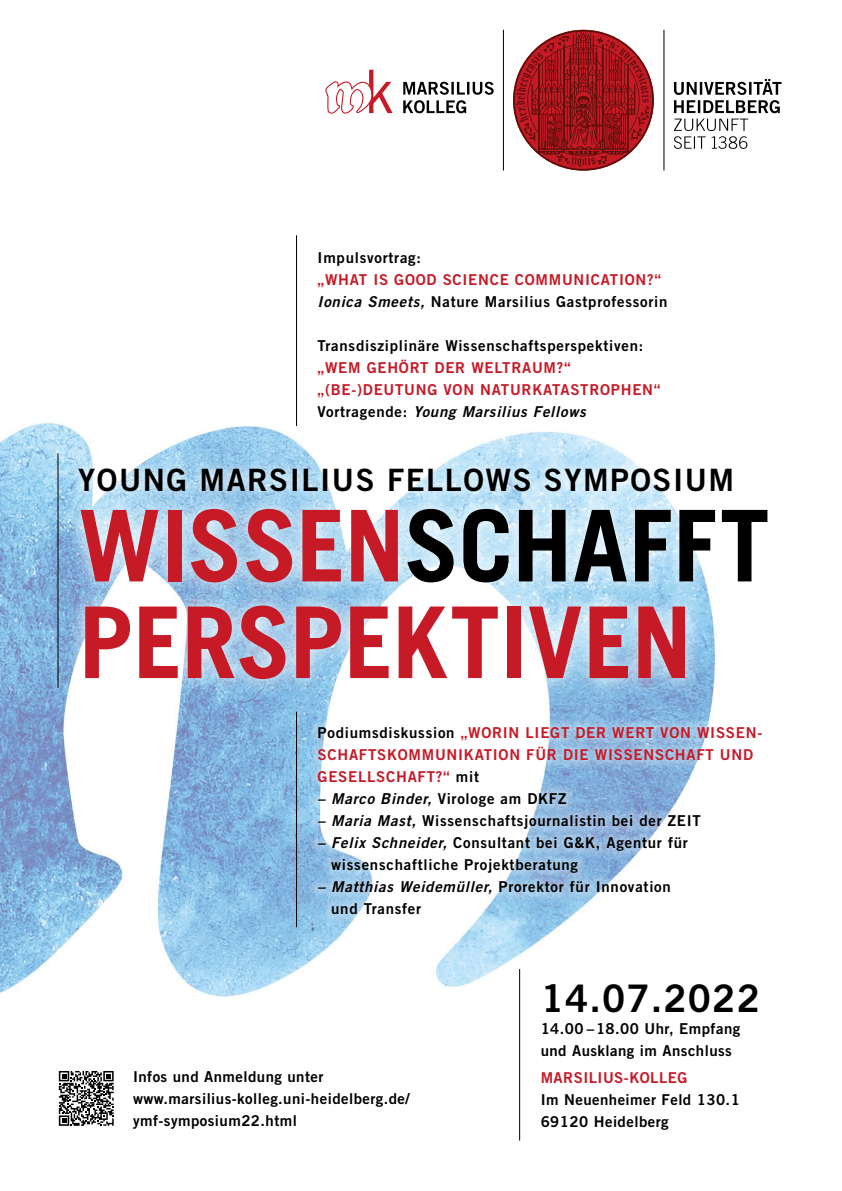
<style>
.page{position:relative;width:842px;height:1191px;background:#fff}
.page>*{position:absolute;margin:0;border:0;box-sizing:border-box;transform-origin:0 0}
.t1{font:700 99.1px/96.6px "Trade Gothic LT Std";letter-spacing:-.005em;color:#c61a27}
.t2{font:60px "Trade Gothic";color:#c61a27}
.t3{font:38px "Trade Gothic LT Pro Bd 2";letter-spacing:.03em;color:#000}
.t4{font:30.8px "Trade Gothic LT Pro Bd 2";letter-spacing:.05em;color:#000}
.t5{font:15px/22px "Trade Gothic Bold Two";letter-spacing:.05em;color:#000}
.t6{font:15px/22px "Trade Gothic LT Pro Bd 2";letter-spacing:.05em;color:#c61a27}
.t7{font:15px/22px "Trade Gothic LT Pro Bd 2";letter-spacing:.03em;color:#000}
.t8{font:15px "Trade Gothic LT Pro Bd 2";letter-spacing:.05em;color:#000}
.t9{font:italic 15px "Trade Gothic Bold Two";letter-spacing:.05em;color:#000}
.t10{font:15px "Trade Gothic LT Pro Bd 2";letter-spacing:.03em;color:#c61a27}
.s1{font-style:italic}
.s2{font-style:normal}
.s3{color:#000}
</style>
<div class="page">
<img style="left:0;top:385px;width:565px;height:653px">
<svg style="left:403px;top:82px;width:91px;height:31px"></svg>
<svg style="left:325px;top:81px;width:48px;height:33px"></svg>
<hr style="left:664px;top:30px;width:1px;height:140px;background:#000">
<hr style="left:503px;top:30px;width:1px;height:140px;background:#000">
<svg style="left:513px;top:30px;width:141px;height:141px"></svg>
<svg style="left:674px;top:119px;width:74px;height:30px"></svg>
<svg style="left:674px;top:79px;width:107px;height:34px"></svg>
<hr style="left:296px;top:711px;width:1px;height:216px;background:#000">
<hr style="left:519px;top:969px;width:1px;height:171px;background:#000">
<hr style="left:296px;top:235px;width:1px;height:191px;background:#000">
<div style="left:310px;top:244px;width:460px;height:678px;background:#fff;opacity:.61"></div>
<hr style="left:58px;top:453px;width:1px;height:235px;background:#000">
<svg style="left:69px;top:458px;width:672px;height:33px"></svg>
<svg style="left:64px;top:491px;width:706px;height:205px"></svg>
<svg style="left:59px;top:1071px;width:55px;height:54px"></svg>
<h2 class="t2" style="left:364px;top:55px;width:32px">k</h2>
<p class="t8" style="left:318px;top:248px;width:105px">Impulsvortrag:</p>
<p class="t6" style="left:318px;top:268px;width:345px">„WHAT IS GOOD SCIENCE COMMUNICATION?“</p>
<p class="t5" style="left:318px;top:290px;width:351px"><span class="s1">Ionica Smeets,</span> Nature Marsilius Gastprofessorin</p>
<p class="t8" style="left:318px;top:336px;width:327px">Transdisziplinäre Wissenschaftsperspektiven:</p>
<p class="t6" style="left:318px;top:356px;width:344px">„WEM GEHÖRT DER WELTRAUM?“ „(BE-)DEUTUNG VON NATURKATASTROPHEN“</p>
<p class="t9" style="left:318px;top:402px;width:270px"><span class="s2">Vortragende:</span> Young Marsilius Fellows</p>
<h3 class="t4" style="left:78px;top:460px;width:657px">YOUNG MARSILIUS FELLOWS SYMPOSIUM</h3>
<h1 class="t1" style="left:78px;top:496px;width:693px">WISSEN<span class="s3">SCHAFFT<br></span>PERSPEKTIVEN</h1>
<p class="t6" style="left:318px;top:721px;width:446px"><span class="s3">Podiumsdiskussion</span> „WORIN LIEGT DER WERT VON WISSEN-<br>SCHAFTSKOMMUNIKATION FÜR DIE WISSENSCHAFT UND<br>GESELLSCHAFT?“ <span class="s3">mit</span></p>
<p class="t5" style="left:318px;top:787px;width:250px"><span class="s1">– Marco Binder,</span> Virologe am DKFZ</p>
<p class="t5" style="left:318px;top:809px;width:385px"><span class="s1">– Maria Mast,</span> Wissenschaftsjournalistin bei der ZEIT</p>
<p class="t5" style="left:331px;top:831px;width:358px;text-indent:-14px"><span class="s1">– Felix Schneider,</span> Consultant bei G&amp;K, Agentur für wissenschaftliche Projektberatung</p>
<p class="t5" style="left:331px;top:875px;width:341px;text-indent:-14px"><span class="s1">– Matthias Weidemüller,</span> Prorektor für Innovation und Transfer</p>
<p class="t7" style="left:133px;top:1065px;width:278px">Infos und Anmeldung unter www.marsilius-kolleg.uni-heidelberg.de/ ymf-symposium22.html</p>
<h3 class="t3" style="left:541px;top:974px;width:221px">14.07.2022</h3>
<p class="t7" style="left:541px;top:1017px;width:201px">14.00 –18.00 Uhr, Empfang und Ausklang im Anschluss</p>
<p class="t10" style="left:541px;top:1068px;width:148px">MARSILIUS-KOLLEG</p>
<p class="t7" style="left:541px;top:1088px;width:201px">Im Neuenheimer Feld 130.1<br>69120 Heidelberg</p>
</div>
